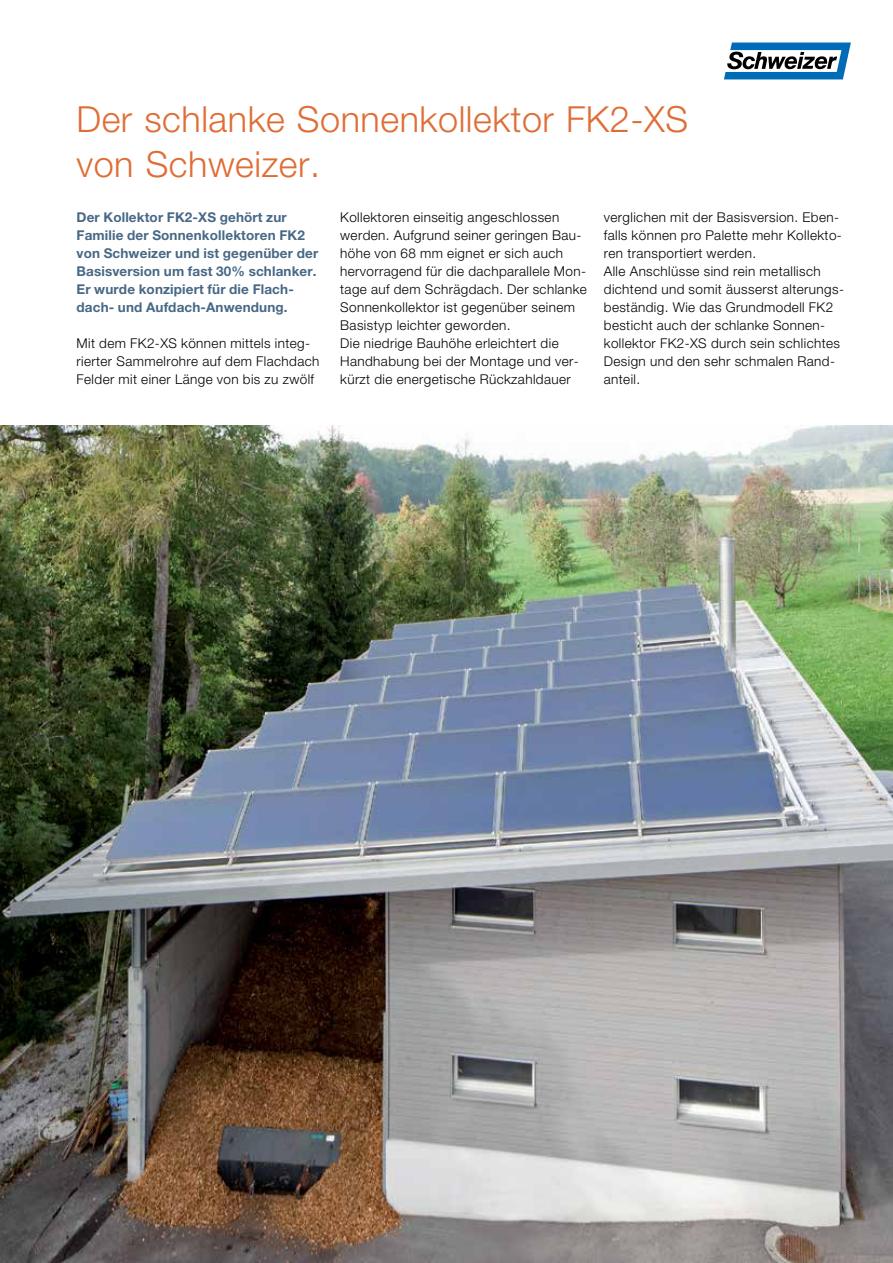
<style>
.page{position:relative;width:893px;height:1263px;background:#fff}
.page>*{position:absolute;margin:0;border:0;box-sizing:border-box;transform-origin:0 0}
.t1{font:300 36px/45px "Helvetica Neue LT Std";letter-spacing:.015em;color:#df6d36}
.t2{font:300 13.5px/18px "Helvetica Neue LT Std";letter-spacing:.03em;color:#000}
.t3{font:700 13.5px/18px "Helvetica Neue LT Std";letter-spacing:.01em;color:#476886}
</style>
<div class="page">
<svg style="left:724px;top:43px;width:127px;height:36px"></svg>
<img style="left:0;top:425px;width:893px;height:838px">
<h1 class="t1" style="left:77px;top:96px;width:613px">Der schlanke Sonnenkollektor FK2-XS von Schweizer.</h1>
<p class="t3" style="left:77px;top:208px;width:243px">Der Kollektor FK2-XS gehört zur Familie der Sonnenkollektoren FK2 von Schweizer und ist gegenüber der Basisversion um fast 30% schlanker.<br>Er wurde konzipiert für die Flach&shy;dach- und Aufdach-Anwendung.</p>
<p class="t2" style="left:77px;top:334px;width:244px">Mit dem FK2-XS können mittels integ&shy;rierter Sammelrohre auf dem Flachdach<br>Felder mit einer Länge von bis zu zwölf</p>
<p class="t2" style="left:340px;top:208px;width:248px">Kollektoren einseitig angeschlossen werden. Aufgrund seiner geringen Bau&shy;höhe von 68 mm eignet er sich auch hervorragend für die dachparallele Mon&shy;tage auf dem Schrägdach. Der schlanke Sonnenkollektor ist gegenüber seinem Basistyp leichter geworden.<br>Die niedrige Bauhöhe erleichtert die Handhabung bei der Montage und ver&shy;kürzt die energetische Rückzahldauer</p>
<p class="t2" style="left:604px;top:208px;width:242px">verglichen mit der Basisversion. Eben&shy;falls können pro Palette mehr Kollekto&shy;ren transportiert werden.<br>Alle Anschlüsse sind rein metallisch dichtend und somit äusserst alterungs&shy;beständig. Wie das Grundmodell FK2 besticht auch der schlanke Sonnen&shy;kollektor FK2-XS durch sein schlichtes Design und den sehr schmalen Rand&shy;anteil.</p>
</div>
